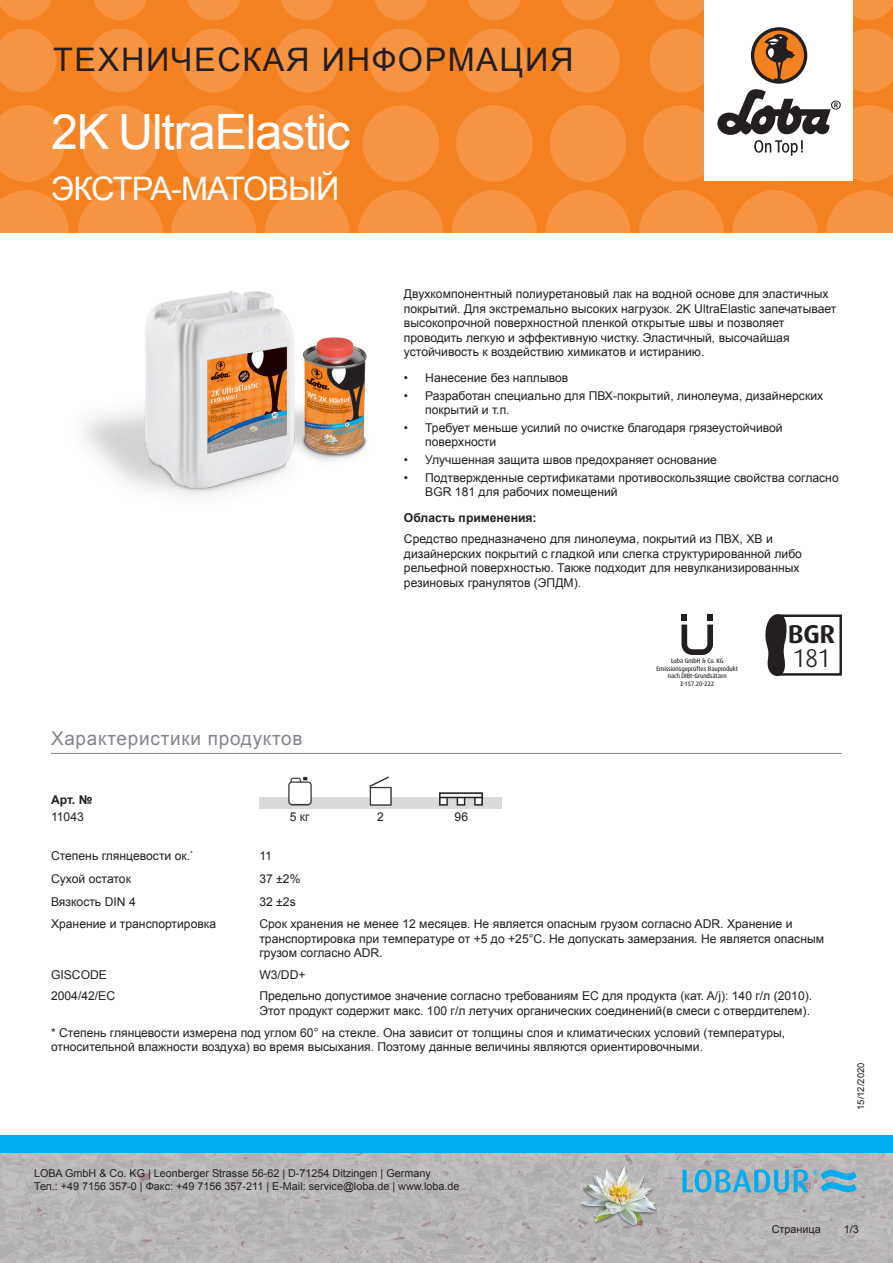
<style>
.page{position:relative;width:893px;height:1263px;background:#fff}
.page>*{position:absolute;margin:0;border:0;box-sizing:border-box;transform-origin:0 0}
.Produktname_Arial{font:48.6px "Arial";letter-spacing:-.025em;color:#fff}
.t1{font:32.4px "Arial";letter-spacing:.05em;color:#231f20}
.t2{font:32.4px "Arial";letter-spacing:-.025em;color:#fff}
.Logos_Erweiterung{font:700 expanded 25.8px/24px "Dax Pro";color:#231f20;scale:.88 1}
.Titel_grau_Arial{font:18.9px "Arial";letter-spacing:.04em;color:#82858b}
.Text_Arial{font:12.15px/14.5px "Arial";color:#231f20}
.Text_Bold_Arial{font:700 12.15px "Arial";color:#231f20}
.Text_zentriert_Arial{font:12.15px "Arial";color:#231f20}
.t3{font:10.8px/12.9px "Arial";color:#231f20}
.t4{font:9.45px "Arial";color:#231f20}
.DIBT{font:500 expanded 6.45px/7.5px "Dax Pro";color:#231f20;text-align:center;scale:.82 1}
.s1{font-weight:400}
</style>
<div class="page">
<div style="left:0;top:0;width:893px;height:233px;background:#f58220"></div>
<svg style="left:0;top:190px;width:69px;height:43px"></svg>
<svg style="left:78px;top:190px;width:85px;height:85px;fill:#f69441"></svg>
<svg style="left:171px;top:190px;width:85px;height:85px;fill:#f69441"></svg>
<svg style="left:265px;top:190px;width:85px;height:85px;fill:#f69441"></svg>
<svg style="left:358px;top:190px;width:85px;height:85px;fill:#f69441"></svg>
<svg style="left:545px;top:190px;width:85px;height:85px;fill:#f69441"></svg>
<svg style="left:452px;top:190px;width:85px;height:85px;fill:#f69441"></svg>
<svg style="left:732px;top:190px;width:85px;height:85px;fill:#f69441"></svg>
<svg style="left:639px;top:190px;width:85px;height:85px;fill:#f69441"></svg>
<svg style="left:826px;top:190px;width:67px;height:43px"></svg>
<svg style="left:0;top:105px;width:65px;height:77px"></svg>
<svg style="left:82px;top:105px;width:76px;height:77px"></svg>
<svg style="left:175px;top:105px;width:77px;height:77px"></svg>
<svg style="left:269px;top:105px;width:76px;height:77px"></svg>
<svg style="left:456px;top:105px;width:77px;height:77px"></svg>
<svg style="left:362px;top:105px;width:77px;height:77px"></svg>
<svg style="left:550px;top:105px;width:76px;height:77px"></svg>
<svg style="left:0;top:29px;width:56px;height:63px"></svg>
<svg style="left:182px;top:29px;width:64px;height:63px"></svg>
<svg style="left:88px;top:29px;width:64px;height:63px"></svg>
<svg style="left:275px;top:29px;width:64px;height:63px"></svg>
<svg style="left:462px;top:29px;width:64px;height:63px"></svg>
<svg style="left:369px;top:29px;width:64px;height:63px"></svg>
<svg style="left:556px;top:29px;width:64px;height:63px"></svg>
<svg style="left:0;top:0;width:51px;height:20px"></svg>
<svg style="left:187px;top:0;width:53px;height:20px"></svg>
<svg style="left:468px;top:0;width:53px;height:20px"></svg>
<svg style="left:655px;top:0;width:49px;height:20px"></svg>
<svg style="left:93px;top:0;width:54px;height:20px"></svg>
<svg style="left:374px;top:0;width:54px;height:20px"></svg>
<svg style="left:281px;top:0;width:53px;height:20px"></svg>
<svg style="left:561px;top:0;width:54px;height:20px"></svg>
<svg style="left:853px;top:0;width:40px;height:20px"></svg>
<img style="left:0;top:1152px;width:893px;height:111px">
<div style="left:0;top:1135px;width:893px;height:17px;background:#00aeef"></div>
<div style="left:704px;top:0;width:149px;height:181px;background:#fff"></div>
<svg style="left:643px;top:29px;width:250px;height:153px"></svg>
<img style="left:578px;top:1161px;width:82px;height:81px">
<svg style="left:682px;top:1169px;width:175px;height:24px;background:#6ab1cc"></svg>
<hr style="left:51px;top:753px;width:791px;height:1px;background:#82858b">
<img style="left:259px;top:776px;width:243px;height:22px">
<img style="left:259px;top:798px;width:243px;height:10px">
<img style="left:83px;top:272px;width:284px;height:224px">
<svg style="left:681px;top:614px;width:32px;height:41px"></svg>
<div style="left:775px;top:614px;width:67px;height:62px;border:2px solid #231f20"></div>
<svg style="left:765px;top:614px;width:25px;height:62px"></svg>
<h2 class="t1" style="left:53px;top:38px;width:522px">ТЕХНИЧЕСКАЯ ИНФОРМАЦИЯ</h2>
<p class="Produktname_Arial" style="left:51px;top:100px;width:301px">2K UltraElastic</p>
<h2 class="t2" style="left:51px;top:167px;width:290px">ЭКСТРА-МАТОВЫЙ</h2>
<p class="Titel_grau_Arial" style="left:51px;top:725px;width:253px">Характеристики продуктов</p>
<p class="Text_Arial" style="left:404px;top:287px;width:434px">Двухкомпонентный полиуретановый лак на водной основе для эластичных покрытий. Для экстремально высоких нагрузок. 2K UltraElastic запечатывает высокопрочной поверхностной пленкой открытые швы и позволяет проводить легкую и эффективную чистку. Эластичный, высочайшая устойчивость к воздействию химикатов и истиранию.</p>
<p class="Text_Arial" style="left:404px;top:371px;width:166px">• Нанесение без наплывов</p>
<p class="Text_Arial" style="left:425px;top:388px;width:399px;text-indent:-21px">• Разработан специально для ПВХ-покрытий, линолеума, дизайнерских покрытий и т.п.</p>
<p class="Text_Arial" style="left:425px;top:420px;width:359px;text-indent:-21px">• Требует меньше усилий по очистке благодаря грязеустойчивой поверхности</p>
<p class="Text_Arial" style="left:404px;top:453px;width:314px">• Улучшенная защита швов предохраняет основание</p>
<p class="Text_Arial" style="left:425px;top:470px;width:415px;text-indent:-21px">• Подтвержденные сертификатами противоскользящие свойства согласно<br>BGR 181 для рабочих помещений</p>
<p class="Text_Bold_Arial" style="left:404px;top:510px;width:134px">Область применения:</p>
<p class="Text_Arial" style="left:404px;top:532px;width:400px">Средство предназначено для линолеума, покрытий из ПВХ, ХВ и дизайнерских покрытий с гладкой или слегка структурированной либо рельефной поверхностью. Также подходит для невулканизированных резиновых гранулятов (ЭПДМ).</p>
<p class="DIBT" style="left:657px;top:657px;width:101px">Loba GmbH &amp; Co. KG<br>Emissionsgeprüftes Bauprodukt nach DIBt-Grundsätzen<br>Z-157.20-222</p>
<p class="Logos_Erweiterung" style="left:788px;top:622px;width:55px">BGR<br><span class="s1">181</span></p>
<p class="Text_Bold_Arial" style="left:51px;top:792px;width:43px">Арт. №</p>
<p class="Text_Arial" style="left:51px;top:810px;width:34px">11043</p>
<p class="Text_zentriert_Arial" style="left:290px;top:809px;width:21px">5 кг</p>
<p class="Text_zentriert_Arial" style="left:377px;top:809px;width:8px">2</p>
<p class="Text_zentriert_Arial" style="left:455px;top:809px;width:15px">96</p>
<p class="Text_Arial" style="left:51px;top:849px;width:143px">Степень глянцевости ок.<sup>*</sup></p>
<p class="Text_Arial" style="left:259px;top:849px;width:14px">11</p>
<p class="Text_Arial" style="left:51px;top:872px;width:81px">Сухой остаток</p>
<p class="Text_Arial" style="left:259px;top:872px;width:43px">37 ±2%</p>
<p class="Text_Arial" style="left:51px;top:894px;width:86px">Вязкость DIN 4</p>
<p class="Text_Arial" style="left:259px;top:894px;width:38px">32 ±2s</p>
<p class="Text_Arial" style="left:51px;top:917px;width:167px">Хранение и транспортировка</p>
<p class="Text_Arial" style="left:259px;top:917px;width:566px">Срок хранения не менее 12 месяцев. Не является опасным грузом согласно ADR. Хранение и транспортировка при температуре от +5 до +25°C. Не допускать замерзания. Не является опасным грузом согласно ADR.</p>
<p class="Text_Arial" style="left:51px;top:967px;width:58px">GISCODE</p>
<p class="Text_Arial" style="left:259px;top:967px;width:48px">W3/DD+</p>
<p class="Text_Arial" style="left:51px;top:989px;width:66px">2004/42/ЕС</p>
<p class="Text_Arial" style="left:259px;top:989px;width:554px">Предельно допустимое значение согласно требованиям ЕС для продукта (кат. A/j): 140 г/л (2010).</p>
<p class="Text_Arial" style="left:259px;top:1003px;width:552px">Этот продукт содержит макс. 100 г/л летучих органических соединений(в смеси с отвердителем).</p>
<p class="Text_Arial" style="left:51px;top:1025px;width:736px">* Степень глянцевости измерена под углом 60° на стекле. Она зависит от толщины слоя и климатических условий (температуры, относительной влажности воздуха) во время высыхания. Поэтому данные величины являются ориентировочными.</p>
<p class="t3" style="left:34px;top:1167px;width:427px">LOBA GmbH &amp; Co. KG | Leonberger Strasse 56-62 | D-71254 Ditzingen | Germany<br>Тел.: +49 7156 357-0 | Факс: +49 7156 357-211 | E-Mail: service@loba.de | www.loba.de</p>
<p class="t4" style="left:855px;top:1110px;width:49px;rotate:-90deg">15/12/2020</p>
<p class="t3" style="left:772px;top:1222px;width:50px">Страница</p>
<p class="t3" style="left:844px;top:1222px;width:17px">1/3</p>
</div>
